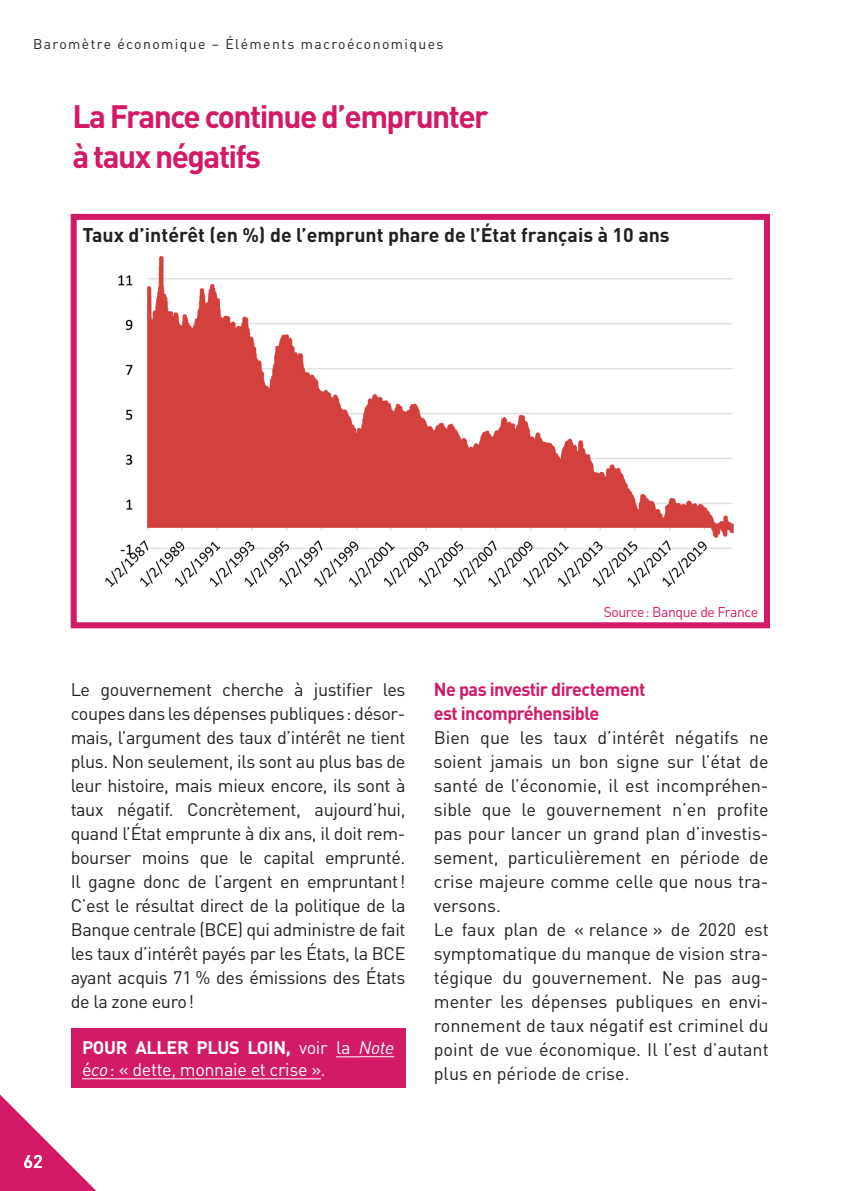
<style>
.page{position:relative;width:842px;height:1191px;background:#fff}
.page>*{position:absolute;margin:0;border:0;box-sizing:border-box;transform-origin:0 0}
.Titre_rose{font:700 32px/40px "DIN";letter-spacing:-.05em;color:#d21a67}
.Titre_graph{font:700 19.6px "DIN";color:#231f20}
.Inter_rose{font:700 18.6px/24px "DIN";letter-spacing:-.03em;color:#d21a67}
.Texte{font:18px/24px "DIN";color:#231f20;text-align:justify}
.Texte_encadré{font:18px/22px "DIN";letter-spacing:-.02em;color:#fff}
.t1{font:500 18px "DIN";color:#fff}
.t2{font:14px "DIN";letter-spacing:.1em;color:#231f20}
.Source_rose{font:14px "DIN";letter-spacing:-.03em;color:#d21a67}
.s1{font-weight:700}
.s2{font-style:italic}
</style>
<div class="page">
<div style="left:71px;top:1028px;width:334px;height:59px;background:#d21a67"></div>
<svg style="left:336px;top:1056px;width:23px;height:1px"></svg>
<hr style="left:359px;top:1056px;width:35px;height:1px;background:#fff">
<svg style="left:0;top:1078px;width:125px;height:113px"></svg>
<hr style="left:110px;top:1078px;width:211px;height:1px;background:#fff">
<img style="left:105px;top:256px;width:629px;height:331px">
<div style="left:71px;top:214px;width:699px;height:414px;border:6px solid #d21a67"></div>
<p class="t2" style="left:33px;top:35px;width:412px">Baromètre économique – Éléments macroéconomiques</p>
<p class="Titre_rose" style="left:72px;top:95px;width:418px">La France continue d’emprunter à taux négatifs</p>
<p class="Titre_graph" style="left:82px;top:222px;width:589px">Taux d’intérêt (en %) de l’emprunt phare de l’État français à 10 ans</p>
<p class="Source_rose" style="left:604px;top:603px;width:156px">Source: Banque de France</p>
<p class="t1" style="left:24px;top:1149px;width:21px">62</p>
<p class="Texte" style="left:71px;top:677px;width:336px">Le gouvernement cherche à justifier les coupes dans les dépenses publiques: désor&shy;mais, l’argument des taux d’intérêt ne tient plus. Non seulement, ils sont au plus bas de leur histoire, mais mieux encore, ils sont à taux négatif. Concrètement, aujourd’hui, quand l’État emprunte à dix ans, il doit rem&shy;bourser moins que le capital emprunté.<br>Il gagne donc de l’argent en empruntant!<br>C’est le résultat direct de la politique de la Banque centrale (BCE) qui administre de fait les taux d’intérêt payés par les États, la BCE ayant acquis 71 % des émissions des États de la zone euro!</p>
<p class="Inter_rose" style="left:434px;top:676px;width:213px">Ne pas investir directement est incompréhensible</p>
<p class="Texte" style="left:434px;top:725px;width:336px">Bien que les taux d’intérêt négatifs ne soient jamais un bon signe sur l’état de santé de l’économie, il est incompréhen&shy;sible que le gouvernement n’en profite pas pour lancer un grand plan d’investis&shy;sement, particulièrement en période de crise majeure comme celle que nous tra&shy;versons.</p>
<p class="Texte" style="left:434px;top:917px;width:336px">Le faux plan de « relance » de 2020 est symptomatique du manque de vision stra&shy;tégique du gouvernement. Ne pas aug&shy;menter les dépenses publiques en envi&shy;ronnement de taux négatif est criminel du point de vue économique. Il l’est d’autant plus en période de crise.</p>
<p class="Texte_encadré" style="left:82px;top:1036px;width:314px"><span class="s1">POUR ALLER PLUS LOIN,</span> voir la <span class="s2">Note </span>é<span class="s2">co</span>: « dette, monnaie et crise ».</p>
</div>
